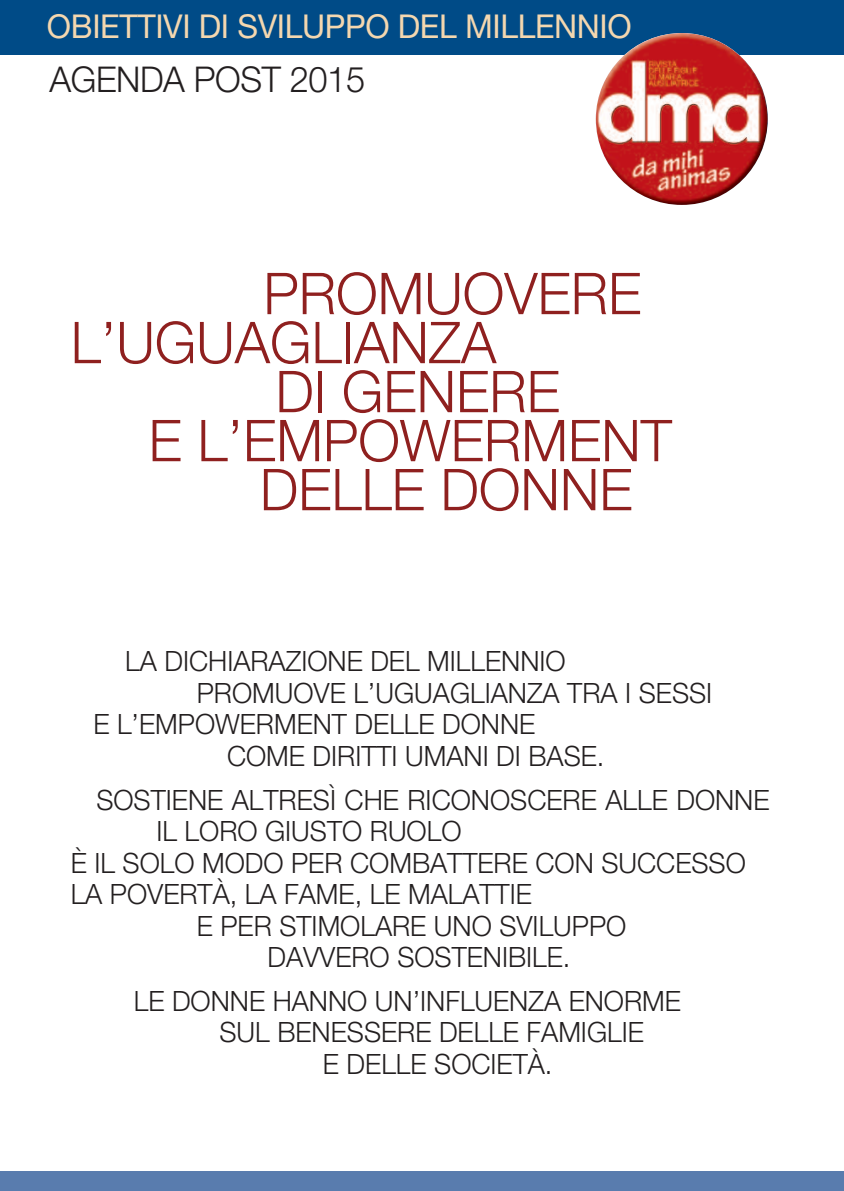
<style>
.page{position:relative;width:844px;height:1191px;background:#fff}
.page>*{position:absolute;margin:0;border:0;box-sizing:border-box;transform-origin:0 0}
.t1{font:300 57.75px/49px "Helvetica Neue LT Pro";color:#8f201f}
.t2{font:300 35.52px "Helvetica Neue LT Pro";letter-spacing:-.01em;color:#231f20}
.t3{font:32.9px "Helvetica Neue LT Pro";letter-spacing:-.01em;color:#f4d7af}
.t4{font:300 28px "Helvetica Neue LT Pro";color:#231f20}
</style>
<div class="page">
<div style="left:0;top:0;width:843px;height:55px;background:#004b87"></div>
<img style="left:595px;top:33px;width:172px;height:172px;border-radius:50%">
<div style="left:0;top:1171px;width:843px;height:20px;background:#597cae"></div>
<p class="t3" style="left:47px;top:14px;width:586px">OBIETTIVI DI SVILUPPO DEL MILLENNIO</p>
<p class="t2" style="left:50px;top:67px;width:317px">AGENDA POST 2015</p>
<h1 class="t1" style="left:71px;top:274px;width:572px;text-indent:193px">PROMUOVERE<br>L’UGUAGLIANZA</h1>
<h1 class="t1" style="left:275px;top:372px;width:286px">DI GENERE</h1>
<h1 class="t1" style="left:148px;top:421px;width:524px">E L’EMPOWERMENT</h1>
<h1 class="t1" style="left:260px;top:470px;width:374px">DELLE DONNE</h1>
<p class="t4" style="left:125px;top:651px;width:442px">LA DICHIARAZIONE DEL MILLENNIO</p>
<p class="t4" style="left:197px;top:683px;width:517px">PROMUOVE L’UGUAGLIANZA TRA I SESSI</p>
<p class="t4" style="left:93px;top:714px;width:443px">E L’EMPOWERMENT DELLE DONNE</p>
<p class="t4" style="left:227px;top:746px;width:379px">COME DIRITTI UMANI DI BASE.</p>
<p class="t4" style="left:96px;top:789px;width:674px">SOSTIENE ALTRESÌ CHE RICONOSCERE ALLE DONNE</p>
<p class="t4" style="left:156px;top:821px;width:306px">IL LORO GIUSTO RUOLO</p>
<p class="t4" style="left:71px;top:852px;width:676px">È IL SOLO MODO PER COMBATTERE CON SUCCESSO</p>
<p class="t4" style="left:71px;top:884px;width:462px">LA POVERTÀ, LA FAME, LE MALATTIE</p>
<p class="t4" style="left:197px;top:915px;width:431px">E PER STIMOLARE UNO SVILUPPO</p>
<p class="t4" style="left:267px;top:947px;width:304px">DAVVERO SOSTENIBILE.</p>
<p class="t4" style="left:134px;top:991px;width:548px">LE DONNE HANNO UN’INFLUENZA ENORME</p>
<p class="t4" style="left:219px;top:1022px;width:426px">SUL BENESSERE DELLE FAMIGLIE</p>
<p class="t4" style="left:323px;top:1054px;width:231px">E DELLE SOCIETÀ.</p>
</div>
